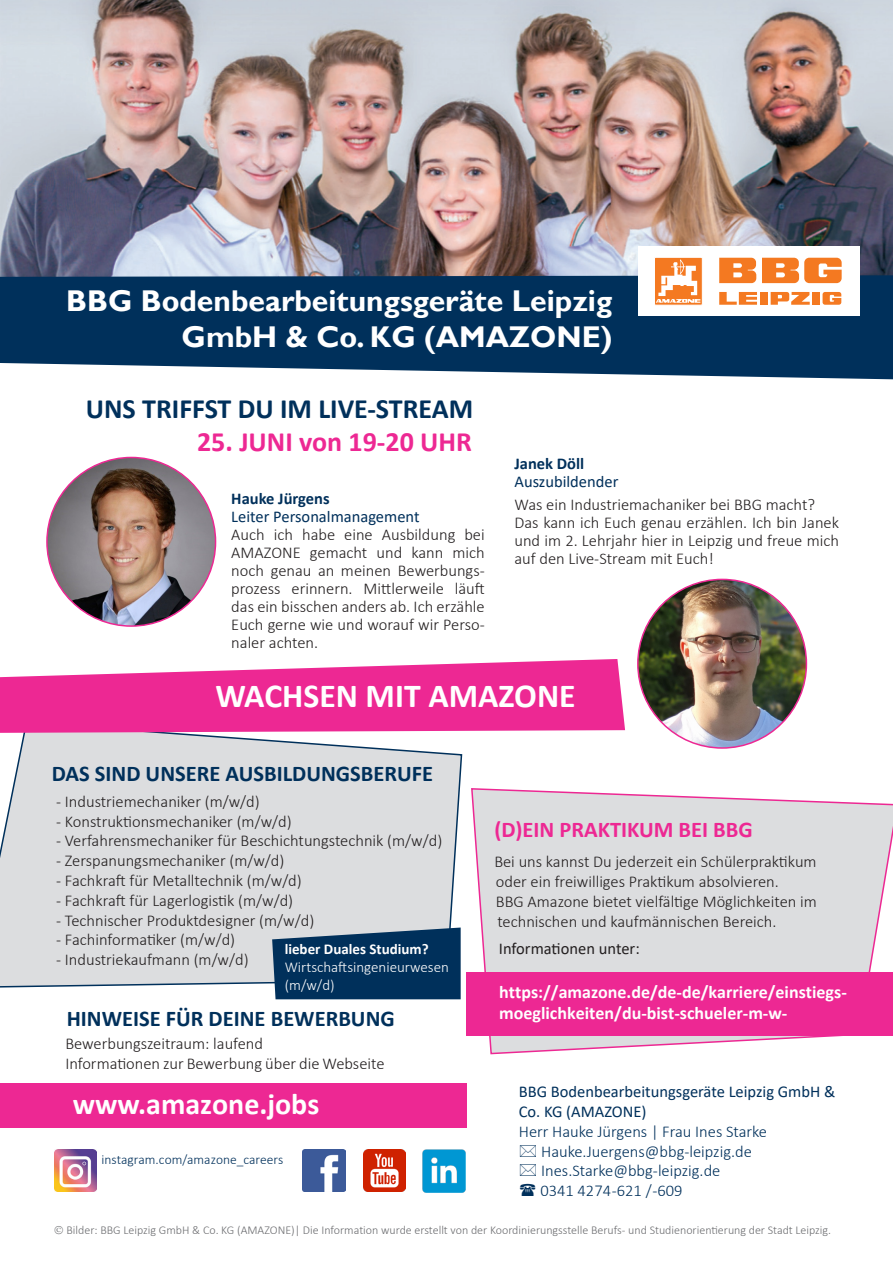
<style>
.page{position:relative;width:893px;height:1263px;background:#fff}
.page>*{position:absolute;margin:0;border:0;box-sizing:border-box;transform-origin:0 0}
.t1{font:700 33.75px "Calibri";color:#fff}
.t2{font:700 30px/36px "Gill Sans";color:#fff;text-align:right}
.t3{font:700 30px "Calibri";color:#fff}
.t4{font:700 28.05px "Calibri";color:#00305b}
.t5{font:700 28.05px "Calibri";color:#ed2893}
.t6{font:700 22.5px "Calibri";color:#00305b}
.t7{font:700 22.5px "Calibri";color:#ed2893}
.t8{font:700 18px/21.6px "Calibri";color:#fff}
.t9{font:300 16.5px/18px "Calibri";color:#231f20}
.t10{font:300 16.5px/19.8px "Calibri";color:#00305b}
.t11{font:16.5px/19.8px "Calibri";color:#00305b}
.t12{font:700 16.5px "Calibri";color:#00305b}
.t13{font:16.5px "Calibri";color:#231f20}
.t14{font:300 15px/18px "Calibri";color:#fff}
.t15{font:700 15px "Calibri";color:#fff}
.t16{font:300 13.5px "Calibri";color:#00305b}
.t17{font:300 12px "Calibri";color:#6c6d70}
</style>
<div class="page">
<svg style="left:0;top:733px;width:463px;height:255px;background:#dbdddf"></svg>
<svg style="left:0;top:659px;width:625px;height:74px;background:#ef47a2"></svg>
<img style="left:47px;top:457px;width:169px;height:169px;border-radius:84px">
<svg style="left:471px;top:788px;width:422px;height:267px;background:#e0dde1"></svg>
<div style="left:0;top:1084px;width:467px;height:44px;background:#ed2893"></div>
<img style="left:54px;top:1149px;width:42px;height:43px">
<img style="left:0;top:0;width:893px;height:275px">
<div style="left:467px;top:972px;width:426px;height:64px;background:#ed2893"></div>
<img style="left:303px;top:1149px;width:42px;height:43px">
<svg style="left:0;top:275px;width:893px;height:104px;background:#164269"></svg>
<img style="left:638px;top:579px;width:168px;height:169px;border-radius:84px">
<img style="left:363px;top:1149px;width:43px;height:43px">
<img style="left:422px;top:1149px;width:44px;height:43px">
<svg style="left:272px;top:927px;width:189px;height:72px;background:#164168"></svg>
<div style="left:638px;top:246px;width:221px;height:70px;background:#fff"></div>
<div style="left:654px;top:257px;width:48px;height:48px;background:#f47921"></div>
<div style="left:654px;top:257px;width:49px;height:49px;border:1px solid #fff"></div>
<svg style="left:656px;top:259px;width:44px;height:44px"></svg>
<svg style="left:719px;top:292px;width:38px;height:13px"></svg>
<div style="left:760px;top:292px;width:7px;height:13px;background:#f47921"></div>
<svg style="left:771px;top:292px;width:39px;height:13px"></svg>
<div style="left:812px;top:292px;width:7px;height:13px;background:#f47921"></div>
<svg style="left:822px;top:292px;width:19px;height:13px"></svg>
<svg style="left:719px;top:258px;width:37px;height:25px"></svg>
<svg style="left:762px;top:258px;width:80px;height:25px"></svg>
<h2 class="t2" style="left:66px;top:284px;width:548px">BBG Bodenbearbeitungsgeräte Leipzig<br>GmbH &amp; Co. KG (AMAZONE)</h2>
<h3 class="t4" style="left:86px;top:389px;width:389px">UNS TRIFFST DU IM LIVE-STREAM</h3>
<h3 class="t5" style="left:197px;top:422px;width:276px">25. JUNI von 19-20 UHR</h3>
<p class="t12" style="left:231px;top:487px;width:100px">Hauke Jürgens</p>
<p class="t11" style="left:231px;top:507px;width:190px">Leiter Personalmanagement</p>
<p class="t9" style="left:231px;top:526px;width:255px;text-align:justify">Auch ich habe eine Ausbildung bei AMAZONE gemacht und kann mich noch genau an meinen Bewerbungs&shy;prozess erinnern. Mittlerweile läuft das ein bisschen anders ab. Ich erzähle Euch gerne wie und worauf wir Perso&shy;naler achten.</p>
<p class="t12" style="left:514px;top:452px;width:71px">Janek Döll</p>
<p class="t11" style="left:514px;top:473px;width:106px">Auszubildender</p>
<p class="t9" style="left:514px;top:497px;width:326px">Was ein Industriemachaniker bei BBG macht?<br>Das kann ich Euch genau erzählen. Ich bin Janek und im 2. Lehrjahr hier in Leipzig und freue mich auf den Live-Stream mit Euch!</p>
<h1 class="t1" style="left:215px;top:672px;width:362px">WACHSEN MIT AMAZONE</h1>
<h3 class="t6" style="left:52px;top:757px;width:383px">DAS SIND UNSERE AUSBILDUNGSBERUFE</h3>
<p class="t9" style="left:56px;top:793px;width:205px">- Industriemechaniker (m/w/d)</p>
<p class="t9" style="left:56px;top:813px;width:237px">- Konstruktionsmechaniker (m/w/d)</p>
<p class="t9" style="left:56px;top:833px;width:388px">- Verfahrensmechaniker für Beschichtungstechnik (m/w/d)</p>
<p class="t9" style="left:56px;top:853px;width:230px">- Zerspanungsmechaniker (m/w/d)</p>
<p class="t9" style="left:56px;top:873px;width:247px">- Fachkraft für Metalltechnik (m/w/d)</p>
<p class="t9" style="left:56px;top:892px;width:239px">- Fachkraft für Lagerlogistik (m/w/d)</p>
<p class="t9" style="left:56px;top:912px;width:260px">- Technischer Produktdesigner (m/w/d)</p>
<p class="t9" style="left:56px;top:932px;width:181px">- Fachinformatiker (m/w/d)</p>
<p class="t9" style="left:56px;top:952px;width:194px">- Industriekaufmann (m/w/d)</p>
<p class="t15" style="left:285px;top:938px;width:146px">lieber Duales Studium?</p>
<p class="t14" style="left:285px;top:959px;width:166px">Wirtschaftsingenieurwesen (m/w/d)</p>
<h3 class="t6" style="left:67px;top:1002px;width:330px">HINWEISE FÜR DEINE BEWERBUNG</h3>
<p class="t9" style="left:65px;top:1035px;width:321px;line-height:19.8px">Bewerbungszeitraum: laufend<br>Informationen zur Bewerbung über die Webseite</p>
<h2 class="t3" style="left:73px;top:1082px;width:248px">www.amazone.jobs</h2>
<p class="t16" style="left:102px;top:1151px;width:183px">instagram.com/amazone_careers</p>
<h3 class="t7" style="left:494px;top:814px;width:260px">(D)EIN PRAKTIKUM BEI BBG</h3>
<p class="t9" style="left:494px;top:853px;width:324px;line-height:19.8px">Bei uns kannst Du jederzeit ein Schülerpraktikum oder ein freiwilliges Praktikum absolvieren.<br>BBG Amazone bietet vielfältige Möglichkeiten im technischen und kaufmännischen Bereich.</p>
<p class="t13" style="left:499px;top:936px;width:142px">Informationen unter:</p>
<p class="t8" style="left:499px;top:982px;width:349px">https://amazone.de/de-de/karriere/einstiegs&shy;moeglichkeiten/du-bist-schueler-m-w-</p>
<p class="t11" style="left:519px;top:1082px;width:318px">BBG Bodenbearbeitungsgeräte Leipzig GmbH &amp;<br>Co. KG (AMAZONE)</p>
<p class="t10" style="left:540px;top:1123px;width:228px;text-indent:-22px">Herr Hauke Jürgens | Frau Ines Starke<br>Hauke.Juergens@bbg-leipzig.de<br>Ines.Starke@bbg-leipzig.de<br>0341 4274 -621 / -609</p>
<p class="t17" style="left:66px;top:1222px;width:766px">Bilder: BBG Leipzig GmbH &amp; Co. KG (AMAZONE)| Die Information wurde erstellt von der Koordinierungsstelle Berufs- und Studienorientierung der Stadt Leipzig.</p>
</div>
